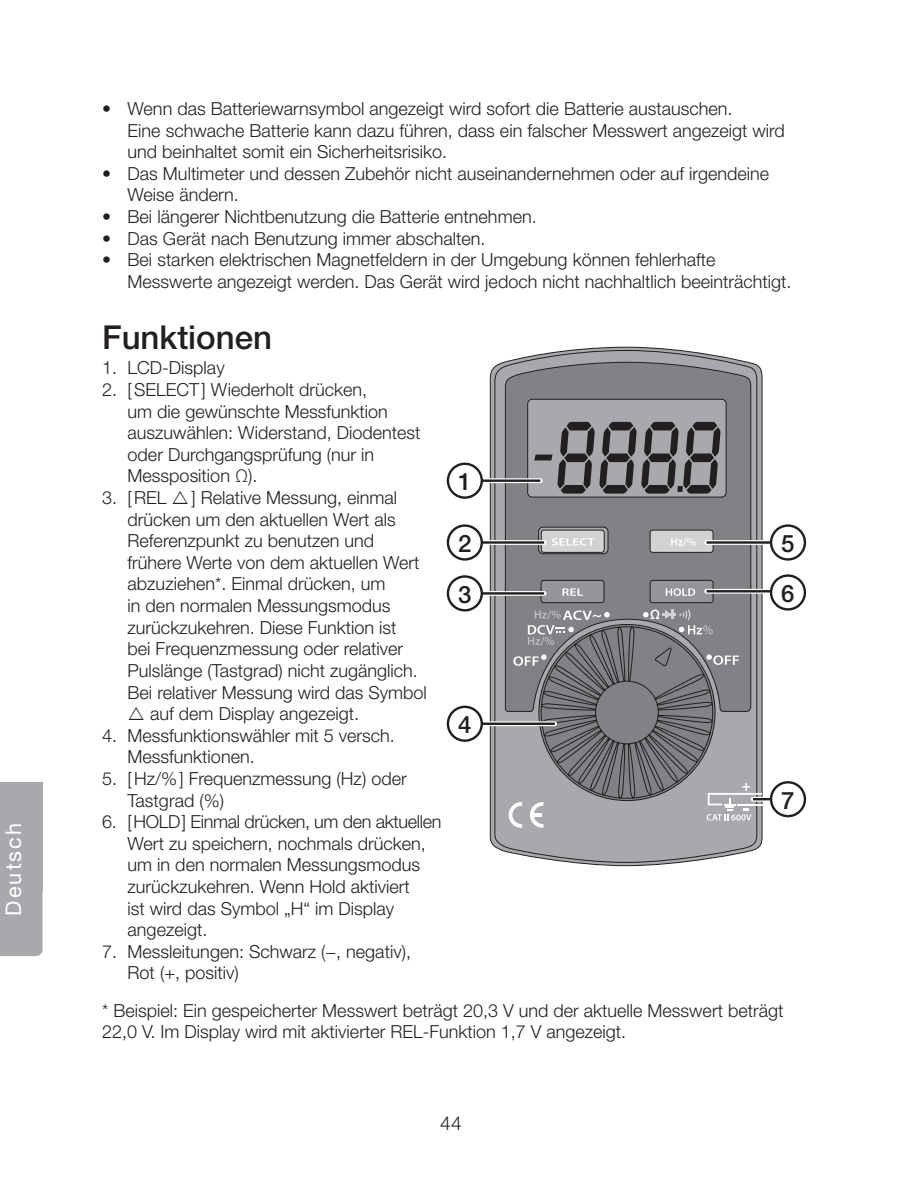
<style>
.page{position:relative;width:902px;height:1191px;background:#fff}
.page>*{position:absolute;margin:0;border:0;box-sizing:border-box;transform-origin:0 0}
.t1{font:500 33px "Helvetica Neue LT Std";color:#231f20}
.t2{font:500 24px/51px "Helvetica Neue LT Std";color:#231f20}
.t3{font:21.6px "Helvetica Neue LT Std";letter-spacing:.1em;color:#fff}
.t4{font:300 19.2px "Helvetica Neue LT Std";color:#231f20}
.t5{font:300 18px/21.6px "Helvetica Neue LT Std";color:#231f20}
</style>
<div class="page">
<div style="left:0;top:890px;width:43px;height:66px;background:#a8a9ad"></div>
<div style="left:0;top:782px;width:43px;height:108px;background:#a8a9ad"></div>
<svg style="left:489px;top:346px;width:273px;height:520px"></svg>
<svg style="left:494px;top:349px;width:263px;height:514px;background:#a6a7aa"></svg>
<svg style="left:504px;top:361px;width:247px;height:351px;background:#808285"></svg>
<svg style="left:508px;top:606px;width:254px;height:222px;background:#87888b"></svg>
<div style="left:527px;top:399px;width:199px;height:98px;background:#a8a9ad;border-radius:5px"></div>
<div style="left:527px;top:399px;width:199px;height:98px;border:1px solid #231f20;border-radius:5px"></div>
<svg style="left:534px;top:422px;width:186px;height:71px"></svg>
<svg style="left:538px;top:527px;width:70px;height:27px"></svg>
<div style="left:538px;top:526px;width:70px;height:28px;border:1px solid #231f20;border-radius:5px"></div>
<div style="left:541px;top:530px;width:63px;height:22px;background:#d1d2d4;border-radius:3px"></div>
<div style="left:540px;top:529px;width:64px;height:24px;border:1px solid #231f20;border-radius:3px"></div>
<div style="left:650px;top:530px;width:63px;height:22px;background:#d1d2d4;border-radius:3px"></div>
<div style="left:649px;top:529px;width:64px;height:24px;border:1px solid #231f20;border-radius:3px"></div>
<div style="left:650px;top:580px;width:63px;height:22px;background:#939598;border-radius:3px"></div>
<div style="left:649px;top:580px;width:64px;height:23px;border:1px solid #231f20;border-radius:3px"></div>
<div style="left:541px;top:580px;width:63px;height:22px;background:#939598;border-radius:3px"></div>
<div style="left:540px;top:580px;width:64px;height:23px;border:1px solid #231f20;border-radius:3px"></div>
<svg style="left:552px;top:538px;width:42px;height:7px"></svg>
<svg style="left:562px;top:588px;width:21px;height:8px"></svg>
<svg style="left:665px;top:588px;width:30px;height:8px"></svg>
<svg style="left:671px;top:538px;width:24px;height:8px"></svg>
<svg style="left:489px;top:478px;width:51px;height:5px"></svg>
<div style="left:465px;top:540px;width:79px;height:5px;background:#f3f3f3"></div>
<div style="left:706px;top:540px;width:79px;height:5px;background:#f3f3f3"></div>
<div style="left:465px;top:591px;width:79px;height:5px;background:#787576"></div>
<svg style="left:706px;top:589px;width:63px;height:4px"></svg>
<svg style="left:753px;top:797px;width:16px;height:4px"></svg>
<svg style="left:489px;top:721px;width:65px;height:5px"></svg>
<hr style="left:465px;top:479px;width:75px;height:3px;background:#231f20">
<hr style="left:465px;top:541px;width:79px;height:3px;background:#231f20">
<hr style="left:706px;top:541px;width:79px;height:3px;background:#231f20">
<hr style="left:465px;top:592px;width:79px;height:2px;background:#231f20">
<hr style="left:706px;top:590px;width:79px;height:2px;background:#231f20">
<hr style="left:753px;top:798px;width:34px;height:2px;background:#231f20">
<hr style="left:465px;top:722px;width:89px;height:3px;background:#231f20">
<div style="left:448px;top:464px;width:33px;height:33px;background:#fff;border-radius:50%"></div>
<div style="left:446px;top:462px;width:37px;height:37px;border:2px solid #231f20;border-radius:50%"></div>
<div style="left:448px;top:525px;width:33px;height:34px;background:#fff;border-radius:50%"></div>
<div style="left:446px;top:524px;width:37px;height:36px;border:2px solid #231f20;border-radius:50%"></div>
<div style="left:448px;top:576px;width:33px;height:34px;background:#fff;border-radius:50%"></div>
<div style="left:446px;top:575px;width:37px;height:36px;border:2px solid #231f20;border-radius:50%"></div>
<div style="left:448px;top:707px;width:33px;height:33px;background:#fff;border-radius:50%"></div>
<div style="left:446px;top:705px;width:37px;height:37px;border:2px solid #231f20;border-radius:50%"></div>
<div style="left:771px;top:525px;width:33px;height:34px;background:#fff;border-radius:50%"></div>
<div style="left:769px;top:524px;width:37px;height:36px;border:2px solid #231f20;border-radius:50%"></div>
<div style="left:771px;top:575px;width:33px;height:34px;background:#fff;border-radius:50%"></div>
<div style="left:769px;top:574px;width:37px;height:36px;border:2px solid #231f20;border-radius:50%"></div>
<div style="left:771px;top:782px;width:33px;height:34px;background:#fff;border-radius:50%"></div>
<div style="left:769px;top:781px;width:37px;height:36px;border:2px solid #231f20;border-radius:50%"></div>
<p class="t3" style="left:1px;top:915px;width:94px;rotate:-90deg">Deutsch</p>
<p class="t5" style="left:128px;top:97px;width:658px;text-indent:-26px">• Wenn das Batteriewarnsymbol angezeigt wird sofort die Batterie austauschen.<br>Eine schwache Batterie kann dazu führen, dass ein falscher Messwert angezeigt wird und beinhaltet somit ein Sicherheitsrisiko.</p>
<p class="t5" style="left:128px;top:162px;width:643px;text-indent:-26px">• Das Multimeter und dessen Zubehör nicht auseinandernehmen oder auf irgendeine<br>Weise ändern.</p>
<p class="t5" style="left:102px;top:205px;width:436px">• Bei längerer Nichtbenutzung die Batterie entnehmen.</p>
<p class="t5" style="left:102px;top:227px;width:385px">• Das Gerät nach Benutzung immer abschalten.</p>
<p class="t5" style="left:128px;top:249px;width:665px;text-indent:-26px">• Bei starken elektrischen Magnetfeldern in der Umgebung können fehlerhafte<br>Messwerte angezeigt werden. Das Gerät wird jedoch nicht nachhaltlich beeinträchtigt.</p>
<h1 class="t1" style="left:102px;top:317px;width:171px">Funktionen</h1>
<p class="t5" style="left:102px;top:357px;width:124px">1. LCD-Display</p>
<p class="t5" style="left:128px;top:378px;width:294px;text-indent:-26px">2. [SELECT] Wiederholt drücken,<br>um die gewünschte Messfunktion auszuwählen: Widerstand, Diodentest oder Durchgangsprüfung (nur in<br>Messposition Ω).</p>
<p class="t5" style="left:102px;top:486px;width:66px">3. [REL</p>
<p class="t5" style="left:191px;top:486px;width:207px">] Relative Messung, einmal</p>
<p class="t5" style="left:128px;top:508px;width:270px">drücken um den aktuellen Wert als</p>
<p class="t5" style="left:128px;top:529px;width:248px">Referenzpunkt zu benutzen und</p>
<p class="t5" style="left:128px;top:551px;width:293px">frühere Werte von dem aktuellen Wert</p>
<p class="t5" style="left:128px;top:573px;width:259px">abzuziehen*. Einmal drücken, um</p>
<p class="t5" style="left:128px;top:594px;width:264px">in den normalen Messungsmodus</p>
<p class="t5" style="left:128px;top:616px;width:270px">zurückzukehren. Diese Funktion ist</p>
<p class="t5" style="left:128px;top:637px;width:277px">bei Frequenzmessung oder relativer</p>
<p class="t5" style="left:128px;top:659px;width:292px">Pulslänge (Tastgrad) nicht zugänglich.</p>
<p class="t5" style="left:128px;top:681px;width:301px">Bei relativer Messung wird das Symbol</p>
<p class="t5" style="left:150px;top:702px;width:210px">auf dem Display angezeigt.</p>
<p class="t5" style="left:128px;top:724px;width:269px;text-indent:-26px">4. Messfunktionswähler mit 5 versch.<br>Messfunktionen.</p>
<p class="t5" style="left:128px;top:767px;width:280px;text-indent:-26px">5. [Hz/%] Frequenzmessung (Hz) oder<br>Tastgrad (%)</p>
<p class="t5" style="left:128px;top:810px;width:315px;text-indent:-26px">6. [HOLD] Einmal drücken, um den aktuellen<br>Wert zu speichern, nochmals drücken, um in den normalen Messungsmodus zurückzukehren. Wenn Hold aktiviert<br>ist wird das Symbol „H“ im Display angezeigt.</p>
<p class="t5" style="left:128px;top:940px;width:285px;text-indent:-26px">7. Messleitungen: Schwarz (−, negativ),<br>Rot (+, positiv)</p>
<p class="t5" style="left:102px;top:999px;width:682px">* Beispiel: Ein gespeicherter Messwert beträgt 20,3 V und der aktuelle Messwert beträgt<br>22,0 V. Im Display wird mit aktivierter REL-Funktion 1,7 V angezeigt.</p>
<h2 class="t2" style="left:458px;top:456px;width:15px">1</h2>
<h2 class="t2" style="left:458px;top:517px;width:15px">2<br>3</h2>
<h2 class="t2" style="left:781px;top:518px;width:15px;line-height:50.1px">5<br>6</h2>
<h2 class="t2" style="left:458px;top:698px;width:15px">4</h2>
<h2 class="t2" style="left:781px;top:774px;width:15px">7</h2>
<p class="t4" style="left:440px;top:1111px;width:23px">44</p>
</div>
